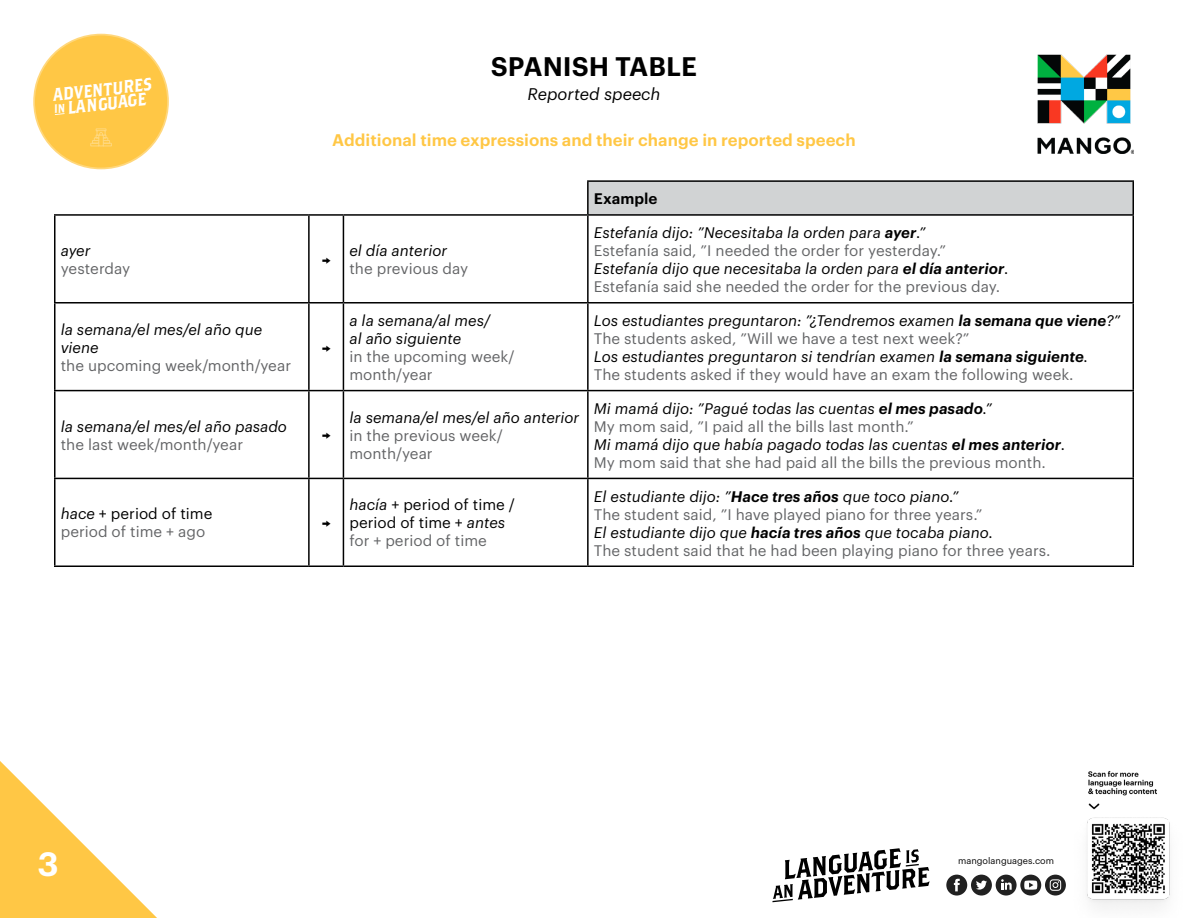
<style>
.page{position:relative;width:1188px;height:918px;background:#fff}
.page>*{position:absolute;margin:0;border:0;box-sizing:border-box;transform-origin:0 0}
.t1{font:600 33px "Graphik LCG";color:#fff}
.t2{font:600 26.25px "Graphik LCG";color:#000}
.t3{font:17.85px/14.4px "Brothers OT";color:#fff;scale:.91 1}
.t4{font:600 16.5px "Graphik LCG";color:#ffc745}
.t5{font:italic 16.5px "Graphik LCG";color:#000}
.t6{font:15px/18px "Graphik LCG";color:#636466}
.t7{font:italic 15px/18px "Graphik LCG";color:#000}
.t8{font:15px/18px "Graphik LCG";color:#000}
.t9{font:600 15px "Graphik LCG";color:#000}
.t10{font:15px "Proxima Nova";color:#000}
.t11{font:9px "Graphik LCG";color:#000}
.s1{font-size:12px}
.s2{font-style:italic;color:#000}
.s3{font-style:normal;color:#636466}
.s4{color:#000}
.s5{font-weight:600;font-style:italic;color:#000}
.s6{font-style:italic}
.s7{color:#636466}
</style>
<div class="page">
<svg style="left:0;top:761px;width:157px;height:157px"></svg>
<div style="left:33px;top:34px;width:136px;height:135px;background:#ffc745;border-radius:50%"></div>
<svg style="left:55px;top:113px;width:10px;height:2px"></svg>
<div style="left:32px;top:32px;width:139px;height:139px;border:3px solid #fff;border-radius:50%"></div>
<svg style="left:90px;top:128px;width:22px;height:19px"></svg>
<svg style="left:773px;top:848px;width:157px;height:54px"></svg>
<div style="left:1020px;top:875px;width:21px;height:21px;background:#212121;border-radius:10px"></div>
<svg style="left:1024px;top:880px;width:13px;height:10px"></svg>
<div style="left:971px;top:875px;width:21px;height:21px;background:#212121;border-radius:10px"></div>
<svg style="left:976px;top:881px;width:11px;height:9px"></svg>
<div style="left:996px;top:875px;width:21px;height:21px;background:#212121;border-radius:10px"></div>
<svg style="left:1001px;top:879px;width:11px;height:11px"></svg>
<div style="left:946px;top:875px;width:21px;height:21px;background:#212121;border-radius:10px"></div>
<svg style="left:954px;top:879px;width:6px;height:12px"></svg>
<svg style="left:1045px;top:875px;width:21px;height:21px"></svg>
<svg style="left:1050px;top:879px;width:11px;height:12px"></svg>
<img style="left:1086px;top:771px;width:84px;height:137px">
<div style="left:588px;top:181px;width:545px;height:34px;background:#d1d3d4"></div>
<hr style="left:1132px;top:216px;width:2px;height:86px;background:#000">
<hr style="left:54px;top:304px;width:2px;height:86px;background:#000">
<hr style="left:308px;top:304px;width:2px;height:86px;background:#000">
<hr style="left:343px;top:304px;width:1px;height:86px;background:#000">
<hr style="left:588px;top:302px;width:546px;height:2px;background:#000">
<hr style="left:587px;top:304px;width:2px;height:86px;background:#000">
<hr style="left:1132px;top:304px;width:2px;height:86px;background:#000">
<hr style="left:54px;top:390px;width:255px;height:1px;background:#000">
<hr style="left:54px;top:391px;width:2px;height:87px;background:#000">
<hr style="left:309px;top:390px;width:34px;height:1px;background:#000">
<hr style="left:308px;top:391px;width:2px;height:87px;background:#000">
<hr style="left:343px;top:390px;width:245px;height:1px;background:#000">
<hr style="left:343px;top:391px;width:1px;height:87px;background:#000">
<hr style="left:588px;top:390px;width:546px;height:1px;background:#000">
<hr style="left:587px;top:391px;width:2px;height:87px;background:#000">
<hr style="left:1132px;top:391px;width:2px;height:87px;background:#000">
<hr style="left:54px;top:478px;width:255px;height:1px;background:#000">
<hr style="left:54px;top:479px;width:2px;height:87px;background:#000">
<hr style="left:309px;top:478px;width:34px;height:1px;background:#000">
<hr style="left:308px;top:479px;width:2px;height:87px;background:#000">
<hr style="left:343px;top:478px;width:245px;height:1px;background:#000">
<hr style="left:343px;top:479px;width:1px;height:87px;background:#000">
<hr style="left:588px;top:478px;width:546px;height:1px;background:#000">
<hr style="left:587px;top:479px;width:2px;height:87px;background:#000">
<hr style="left:1132px;top:479px;width:2px;height:87px;background:#000">
<hr style="left:54px;top:566px;width:255px;height:1px;background:#000">
<hr style="left:309px;top:566px;width:34px;height:1px;background:#000">
<hr style="left:343px;top:566px;width:245px;height:1px;background:#000">
<hr style="left:588px;top:566px;width:546px;height:1px;background:#000">
<hr style="left:54px;top:214px;width:255px;height:2px;background:#000">
<hr style="left:54px;top:216px;width:2px;height:86px;background:#000">
<hr style="left:309px;top:214px;width:34px;height:2px;background:#000">
<hr style="left:308px;top:216px;width:2px;height:86px;background:#000">
<hr style="left:343px;top:214px;width:245px;height:2px;background:#000">
<hr style="left:343px;top:216px;width:1px;height:86px;background:#000">
<hr style="left:587px;top:216px;width:2px;height:86px;background:#000">
<hr style="left:54px;top:302px;width:255px;height:2px;background:#000">
<hr style="left:309px;top:302px;width:34px;height:2px;background:#000">
<hr style="left:343px;top:302px;width:245px;height:2px;background:#000">
<hr style="left:587px;top:180px;width:547px;height:2px;background:#000">
<hr style="left:587px;top:182px;width:2px;height:32px;background:#000">
<hr style="left:1132px;top:182px;width:2px;height:32px;background:#000">
<hr style="left:588px;top:214px;width:546px;height:2px;background:#000">
<img style="left:1038px;top:54px;width:96px;height:100px">
<p class="t3" style="left:52px;top:88px;width:111px;rotate:-6deg">ADVENTURES<br><span class="s1">IN</span> LANGUAGE</p>
<h2 class="t2" style="left:491px;top:47px;width:208px">SPANISH TABLE</h2>
<p class="t5" style="left:527px;top:82px;width:135px">Reported speech</p>
<p class="t4" style="left:332px;top:128px;width:525px">Additional time expressions and their change in reported speech</p>
<p class="t9" style="left:594px;top:187px;width:65px">Example</p>
<p class="t6" style="left:61px;top:240px;width:71px"><span class="s2">ayer </span>yesterday</p>
<p class="t10" style="left:322px;top:253px;width:10px">→</p>
<p class="t7" style="left:61px;top:319px;width:232px">la semana/el mes/el año que viene<br><span class="s3">the upcoming week/month/year</span></p>
<p class="t7" style="left:61px;top:416px;width:228px">la semana/el mes/el año pasado <span class="s3">the last week/month/year</span></p>
<p class="t6" style="left:61px;top:504px;width:153px"><span class="s2">hace</span> <span class="s4">+ period of time </span>period of time + ago</p>
<p class="t10" style="left:322px;top:341px;width:10px">→</p>
<p class="t10" style="left:322px;top:429px;width:10px">→</p>
<p class="t10" style="left:322px;top:516px;width:10px">→</p>
<p class="t6" style="left:349px;top:240px;width:120px"><span class="s2">el día anterior </span>the previous day</p>
<p class="t7" style="left:349px;top:310px;width:167px">a la semana/al mes/<br>al año siguiente<br><span class="s3">in the upcoming week/</span></p>
<p class="t6" style="left:349px;top:364px;width:85px">month/year</p>
<p class="t7" style="left:349px;top:407px;width:232px">la semana/el mes/el año anterior <span class="s3">in the previous week/</span></p>
<p class="t6" style="left:349px;top:443px;width:85px">month/year</p>
<p class="t6" style="left:594px;top:222px;width:416px"><span class="s2">Estefanía dijo: ”Necesitaba la orden para</span> <span class="s5">ayer</span><span class="s2">.”<br></span>Estefanía said, ”I needed the order for yesterday.” <span class="s2">Estefanía dijo que necesitaba la orden para</span> <span class="s5">el día anterior</span><span class="s2">.<br></span>Estefanía said she needed the order for the previous day.</p>
<p class="t6" style="left:594px;top:310px;width:528px"><span class="s2">Los estudiantes preguntaron: ”¿Tendremos examen</span> <span class="s5">la semana que viene</span><span class="s2">?” </span>The students asked, ”Will we have a test next week?”<br><span class="s2">Los estudiantes preguntaron si tendrían examen</span> <span class="s5">la semana siguiente</span><span class="s2">.<br></span>The students asked if they would have an exam the following week.</p>
<p class="t6" style="left:594px;top:398px;width:473px"><span class="s2">Mi mamá dijo: ”Pagué todas las cuentas</span> <span class="s5">el mes pasado</span><span class="s2">.”<br></span>My mom said, ”I paid all the bills last month.”<br><span class="s2">Mi mamá dijo que había pagado todas las cuentas</span> <span class="s5">el mes anterior</span><span class="s2">.<br></span>My mom said that she had paid all the bills the previous month.</p>
<p class="t8" style="left:349px;top:495px;width:167px"><span class="s6">hacía</span> + period of time / period of time + <span class="s6">antes </span><span class="s7">for + period of time</span></p>
<p class="t6" style="left:594px;top:486px;width:458px"><span class="s2">El estudiante dijo: ”</span><span class="s5">Hace tres años</span> <span class="s2">que toco piano.”<br></span>The student said, ”I have played piano for three years.”<br><span class="s2">El estudiante dijo que</span> <span class="s5">hacía tres años</span> <span class="s2">que tocaba piano.<br></span>The student said that he had been playing piano for three years.</p>
<h1 class="t1" style="left:37px;top:839px;width:23px">3</h1>
<p class="t11" style="left:958px;top:854px;width:98px">mangolanguages.com</p>
</div>
